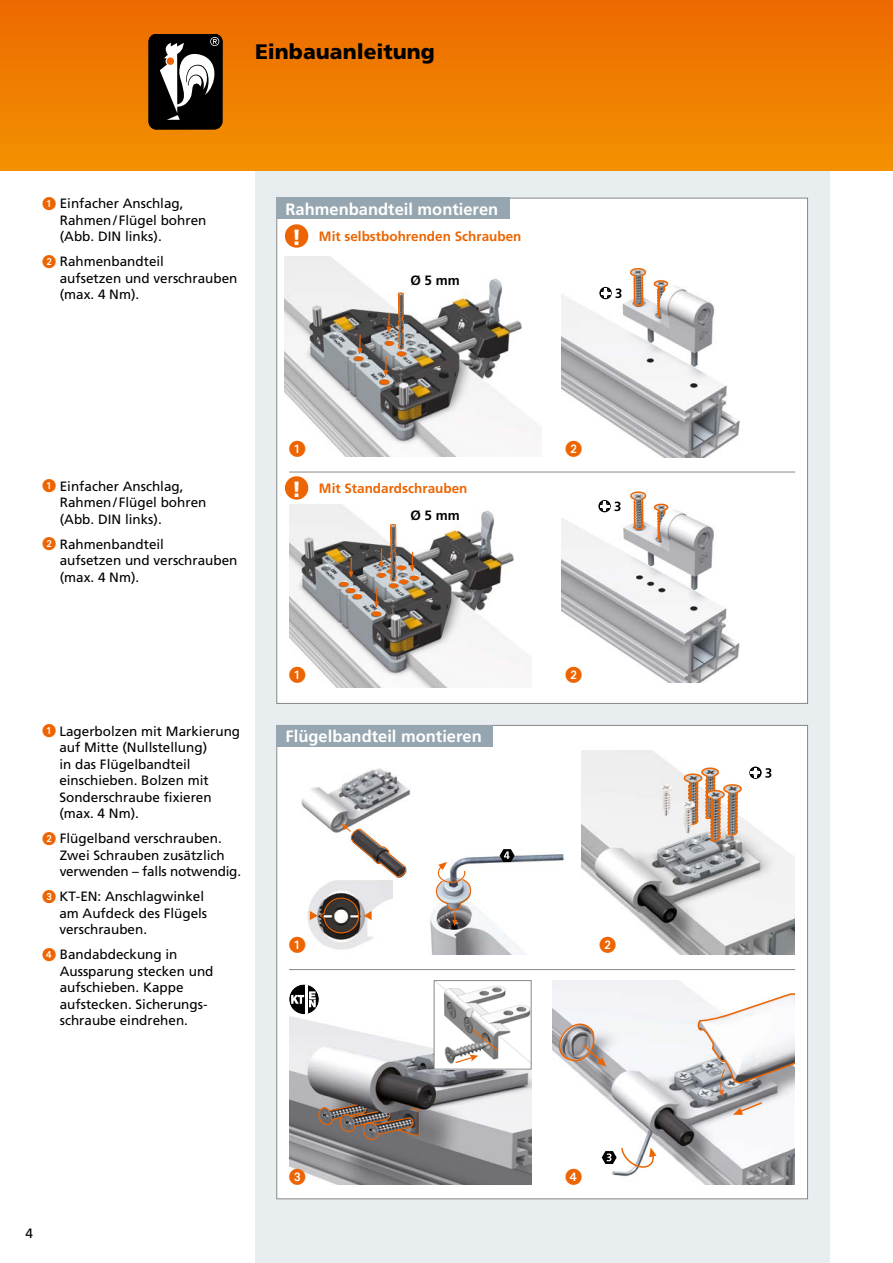
<style>
.page{position:relative;width:893px;height:1263px;background:#fff}
.page>*{position:absolute;margin:0;border:0;box-sizing:border-box;transform-origin:0 0}
.t1{font:900 21px "Frutiger";color:#000}
.t2{font:700 16.5px "Frutiger";color:#fff}
.t3{font:16.5px "European Pi One";color:#ec6502}
.t4{font:13.5px/16.5px "Frutiger";color:#000}
.t5{font:700 13.5px "Frutiger";color:#ec6502}
.t6{font:700 13.5px "Frutiger";color:#000}
.s1{font-family:"European Pi One";color:#ec6502}
.s2{font-weight:900;font-size:22.05px;color:#fff}
</style>
<div class="page">
<div style="left:255px;top:170px;width:574px;height:1093px;background:#e8edf0"></div>
<div style="left:276px;top:725px;width:532px;height:474px;background:#fff;border:1px solid #878786"></div>
<div style="left:276px;top:198px;width:532px;height:506px;background:#fff;border:1px solid #878786"></div>
<img style="left:561px;top:495px;width:179px;height:187px">
<svg style="left:598px;top:500px;width:13px;height:12px"></svg>
<svg style="left:600px;top:501px;width:20px;height:10px"></svg>
<svg style="left:630px;top:491px;width:16px;height:39px"></svg>
<svg style="left:652px;top:503px;width:17px;height:38px"></svg>
<img style="left:289px;top:1003px;width:242px;height:181px">
<svg style="left:316px;top:1103px;width:104px;height:39px;background:#776861"></svg>
<img style="left:553px;top:980px;width:241px;height:204px">
<svg style="left:289px;top:984px;width:30px;height:30px"></svg>
<hr style="left:305px;top:984px;width:3px;height:30px;background:#fff">
<svg style="left:291px;top:991px;width:25px;height:16px"></svg>
<img style="left:582px;top:750px;width:212px;height:205px">
<svg style="left:749px;top:766px;width:13px;height:13px"></svg>
<svg style="left:751px;top:768px;width:20px;height:10px"></svg>
<svg style="left:682px;top:767px;width:61px;height:76px"></svg>
<img style="left:308px;top:880px;width:84px;height:70px">
<svg style="left:310px;top:897px;width:62px;height:37px;background:#8d8077"></svg>
<img style="left:430px;top:853px;width:134px;height:102px">
<svg style="left:436px;top:862px;width:36px;height:64px"></svg>
<div style="left:0;top:0;width:893px;height:170px;background:linear-gradient(to bottom,#ec6900,#f29100)"></div>
<div style="left:149px;top:34px;width:73px;height:95px;background:#000;border-radius:8px"></div>
<div style="left:149px;top:34px;width:73px;height:95px;border:1px solid #000;border-radius:8px"></div>
<svg style="left:160px;top:37px;width:61px;height:83px"></svg>
<img style="left:301px;top:768px;width:110px;height:65px">
<svg style="left:341px;top:824px;width:66px;height:54px"></svg>
<img style="left:289px;top:505px;width:242px;height:183px">
<svg style="left:348px;top:558px;width:6px;height:20px"></svg>
<svg style="left:374px;top:588px;width:5px;height:20px"></svg>
<div style="left:339px;top:582px;width:10px;height:5px;background:#ec6502;border-radius:50%"></div>
<div style="left:346px;top:588px;width:9px;height:5px;background:#ec6502;border-radius:50%"></div>
<div style="left:353px;top:594px;width:9px;height:5px;background:#ec6502;border-radius:50%"></div>
<div style="left:372px;top:611px;width:9px;height:5px;background:#ec6502;border-radius:50%"></div>
<div style="left:389px;top:583px;width:9px;height:5px;background:#ec6502;border-radius:50%"></div>
<div style="left:400px;top:579px;width:8px;height:5px;background:#ec6502;border-radius:50%"></div>
<svg style="left:410px;top:552px;width:9px;height:28px"></svg>
<div style="left:397px;top:565px;width:9px;height:5px;background:#ec6502;border-radius:50%"></div>
<svg style="left:377px;top:523px;width:20px;height:59px"></svg>
<img style="left:561px;top:272px;width:179px;height:185px">
<svg style="left:599px;top:287px;width:13px;height:12px"></svg>
<svg style="left:601px;top:288px;width:20px;height:10px"></svg>
<svg style="left:630px;top:268px;width:16px;height:38px"></svg>
<svg style="left:652px;top:279px;width:17px;height:39px"></svg>
<div style="left:276px;top:198px;width:234px;height:21px;background:#95a6b0"></div>
<div style="left:276px;top:725px;width:217px;height:21px;background:#95a6b0"></div>
<hr style="left:289px;top:472px;width:506px;height:1px;background:#878786">
<hr style="left:289px;top:969px;width:506px;height:1px;background:#878786">
<img style="left:285px;top:256px;width:256px;height:200px">
<svg style="left:398px;top:292px;width:6px;height:58px"></svg>
<svg style="left:357px;top:335px;width:5px;height:19px"></svg>
<svg style="left:383px;top:357px;width:5px;height:19px"></svg>
<svg style="left:386px;top:314px;width:5px;height:19px"></svg>
<div style="left:385px;top:341px;width:9px;height:5px;background:#ec6502;border-radius:50%"></div>
<div style="left:397px;top:351px;width:9px;height:5px;background:#ec6502;border-radius:50%"></div>
<div style="left:354px;top:356px;width:9px;height:5px;background:#ec6502;border-radius:50%"></div>
<div style="left:380px;top:379px;width:9px;height:6px;background:#ec6502;border-radius:50%"></div>
<div style="left:285px;top:224px;width:23px;height:24px;background:#ec6502;border-radius:50%"></div>
<div style="left:285px;top:476px;width:23px;height:24px;background:#ec6502;border-radius:50%"></div>
<img style="left:436px;top:982px;width:93px;height:85px">
<svg style="left:454px;top:1028px;width:46px;height:36px"></svg>
<div style="left:434px;top:980px;width:97px;height:89px;border:1px solid #878786"></div>
<svg style="left:557px;top:993px;width:237px;height:177px"></svg>
<svg style="left:500px;top:849px;width:15px;height:13px"></svg>
<h1 class="t1" style="left:255px;top:39px;width:181px">Einbauanleitung</h1>
<p class="t4" style="left:60px;top:195px;width:148px;text-indent:-17px"><span class="s1">1</span> Einfacher Anschlag,<br>Rahmen/Flügel bohren (Abb. DIN links).</p>
<p class="t4" style="left:60px;top:253px;width:179px;text-indent:-17px"><span class="s1">2</span> Rahmenbandteil<br>aufsetzen und verschrauben (max. 4 Nm).</p>
<p class="t2" style="left:286px;top:199px;width:214px">Rahmenbandteil montieren</p>
<p class="t5" style="left:292px;top:229px;width:231px"><span class="s2">!</span> Mit selbstbohrenden Schrauben</p>
<p class="t6" style="left:410px;top:272px;width:51px">Ø 5 mm</p>
<p class="t4" style="left:60px;top:478px;width:148px;text-indent:-17px"><span class="s1">1</span> Einfacher Anschlag,<br>Rahmen/Flügel bohren (Abb. DIN links).</p>
<p class="t4" style="left:60px;top:536px;width:179px;text-indent:-17px"><span class="s1">2</span> Rahmenbandteil<br>aufsetzen und verschrauben (max. 4 Nm).</p>
<p class="t4" style="left:59px;top:722px;width:182px;text-indent:-17px"><span class="s1">1</span> Lagerbolzen mit Markierung auf Mitte (Nullstellung)<br>in das Flügelbandteil einschieben. Bolzen mit<br>Sonderschraube fixieren (max. 4 Nm).</p>
<p class="t4" style="left:60px;top:830px;width:183px;text-indent:-17px"><span class="s1">2</span> Flügelband verschrauben.<br>Zwei Schrauben zusätzlich verwenden – falls notwendig.</p>
<p class="t4" style="left:59px;top:888px;width:149px;text-indent:-17px"><span class="s1">3</span> KT-EN: Anschlagwinkel am Aufdeck des Flügels verschrauben.</p>
<p class="t4" style="left:60px;top:946px;width:155px;text-indent:-17px"><span class="s1">4</span> Bandabdeckung in<br>Aussparung stecken und aufschieben. Kappe aufstecken. Sicherungs&shy;schraube eindrehen.</p>
<p class="t3" style="left:289px;top:440px;width:18px">1</p>
<p class="t5" style="left:292px;top:480px;width:177px"><span class="s2">!</span> Mit Standardschrauben</p>
<p class="t3" style="left:289px;top:666px;width:18px">1</p>
<p class="t6" style="left:410px;top:507px;width:51px">Ø 5 mm</p>
<p class="t2" style="left:286px;top:727px;width:198px">Flügelbandteil montieren</p>
<p class="t3" style="left:566px;top:440px;width:18px">2</p>
<p class="t3" style="left:566px;top:666px;width:18px">2</p>
<p class="t3" style="left:289px;top:936px;width:18px">1</p>
<p class="t3" style="left:600px;top:936px;width:18px">2</p>
<p class="t4" style="left:26px;top:1225px;width:9px">4</p>
<p class="t3" style="left:289px;top:1168px;width:18px">3</p>
<p class="t3" style="left:566px;top:1168px;width:18px">4</p>
</div>
